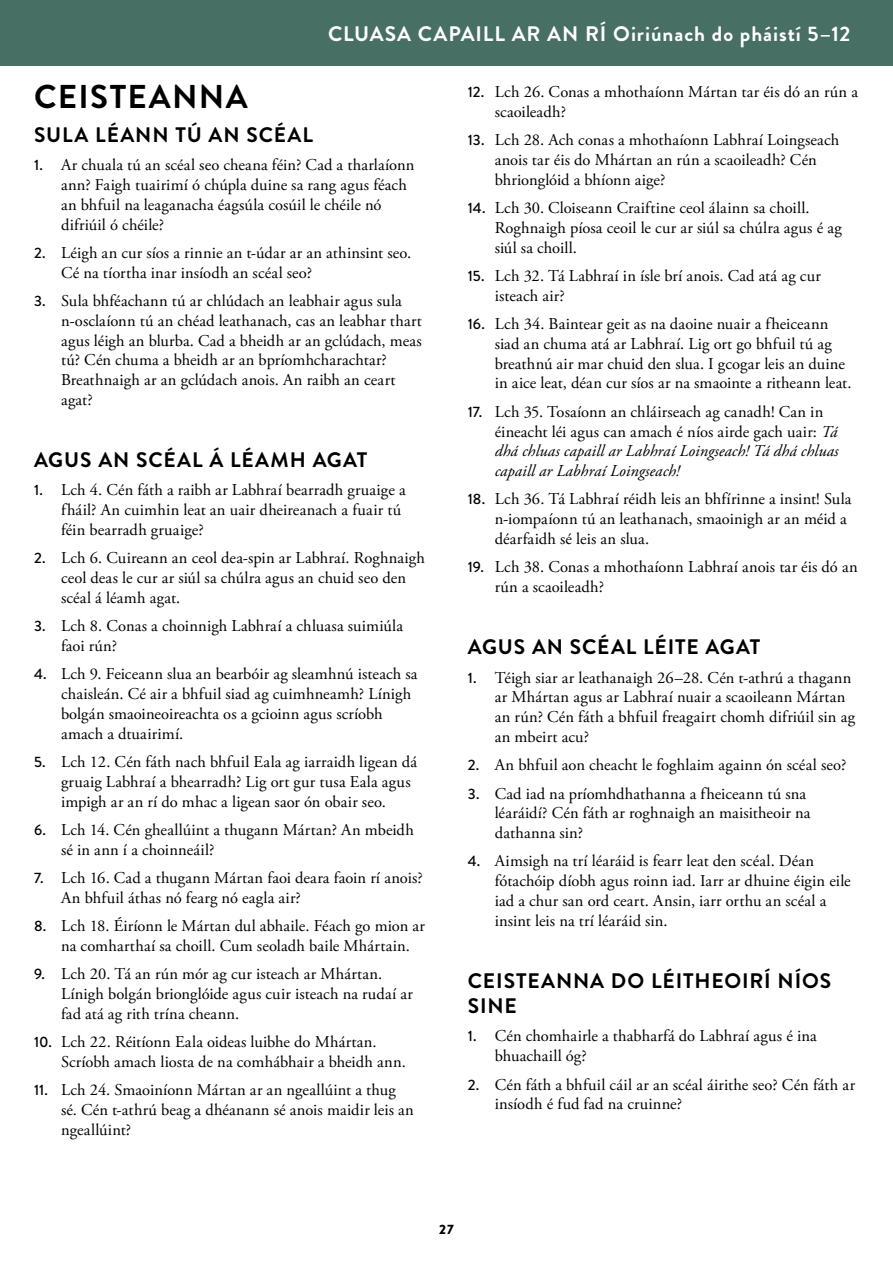
<style>
.page{position:relative;width:893px;height:1263px;background:#fff}
.page>*{position:absolute;margin:0;border:0;box-sizing:border-box;transform-origin:0 0}
.t1{font:700 33px "Brandon Grotesque";letter-spacing:.04em;color:#000}
.t2{font:700 21px/25.2px "Brandon Grotesque";letter-spacing:.04em;color:#000}
.t3{font:700 21px "Brandon Grotesque";letter-spacing:.045em;color:#fff}
.t4{font:16.5px/19.8px "Adobe Garamond Pro";letter-spacing:.01em;color:#000}
.t5{font:900 13.5px "Brandon Grotesque";color:#000}
.s1{font-family:"Brandon Grotesque";font-weight:500;font-size:15px}
.s2{font-style:italic}
</style>
<div class="page">
<div style="left:0;top:0;width:893px;height:65px;background:#476f64"></div>
<p class="t3" style="left:328px;top:19px;width:524px">CLUASA CAPAILL AR AN RÍ Oiriúnach do pháistí 5–12</p>
<h1 class="t1" style="left:34px;top:74px;width:215px">CEISTEANNA</h1>
<p class="t2" style="left:34px;top:122px;width:280px">SULA LÉANN TÚ AN SCÉAL</p>
<p class="t4" style="left:61px;top:156px;width:355px;text-indent:-27px"><span class="s1">1.</span> Ar chuala tú an scéal seo cheana féin? Cad a tharlaíonn ann? Faigh tuairimí ó chúpla duine sa rang agus féach an bhfuil na leaganacha éagsúla cosúil le chéile nó difriúil ó chéile?</p>
<p class="t4" style="left:61px;top:243px;width:352px;text-indent:-27px"><span class="s1">2.</span> Léigh an cur síos a rinnie an t-údar ar an athinsint seo.<br>Cé na tíortha inar insíodh an scéal seo?</p>
<p class="t4" style="left:61px;top:291px;width:362px;text-indent:-27px"><span class="s1">3.</span> Sula bhféachann tú ar chlúdach an leabhair agus sula n-osclaíonn tú an chéad leathanach, cas an leabhar thart agus léigh an blurba. Cad a bheidh ar an gclúdach, meas tú? Cén chuma a bheidh ar an bpríomhcharachtar?<br>Breathnaigh ar an gclúdach anois. An raibh an ceart agat?</p>
<p class="t2" style="left:34px;top:447px;width:335px">AGUS AN SCÉAL Á LÉAMH AGAT</p>
<p class="t4" style="left:61px;top:481px;width:346px;text-indent:-27px"><span class="s1">1.</span> Lch 4. Cén fáth a raibh ar Labhraí bearradh gruaige a fháil? An cuimhin leat an uair dheireanach a fuair tú féin bearradh gruaige?</p>
<p class="t4" style="left:61px;top:549px;width:365px;text-indent:-27px"><span class="s1">2.</span> Lch 6. Cuireann an ceol dea-spin ar Labhraí. Roghnaigh ceol deas le cur ar siúl sa chúlra agus an chuid seo den scéal á léamh agat.</p>
<p class="t4" style="left:61px;top:617px;width:344px;text-indent:-27px"><span class="s1">3.</span> Lch 8. Conas a choinnigh Labhraí a chluasa suimiúla faoi rún?</p>
<p class="t4" style="left:61px;top:665px;width:358px;text-indent:-27px"><span class="s1">4.</span> Lch 9. Feiceann slua an bearbóir ag sleamhnú isteach sa chaisleán. Cé air a bhfuil siad ag cuimhneamh? Línigh bolgán smaoineoireachta os a gcioinn agus scríobh amach a dtuairimí.</p>
<p class="t4" style="left:61px;top:752px;width:358px;text-indent:-27px"><span class="s1">5.</span> Lch 12. Cén fáth nach bhfuil Eala ag iarraidh ligean dá gruaig Labhraí a bhearradh? Lig ort gur tusa Eala agus impigh ar an rí do mhac a ligean saor ón obair seo.</p>
<p class="t4" style="left:61px;top:820px;width:354px;text-indent:-27px"><span class="s1">6.</span> Lch 14. Cén gheallúint a thugann Mártan? An mbeidh sé in ann í a choinneáil?</p>
<p class="t4" style="left:61px;top:868px;width:363px;text-indent:-27px"><span class="s1">7.</span> Lch 16. Cad a thugann Mártan faoi deara faoin rí anois?<br>An bhfuil áthas nó fearg nó eagla air?</p>
<p class="t4" style="left:61px;top:916px;width:366px;text-indent:-27px"><span class="s1">8.</span> Lch 18. Éiríonn le Mártan dul abhaile. Féach go mion ar na comharthaí sa choill. Cum seoladh baile Mhártain.</p>
<p class="t4" style="left:61px;top:965px;width:353px;text-indent:-27px"><span class="s1">9.</span> Lch 20. Tá an rún mór ag cur isteach ar Mhártan.<br>Línigh bolgán brionglóide agus cuir isteach na rudaí ar fad atá ag rith trína cheann.</p>
<p class="t4" style="left:61px;top:1032px;width:346px;text-indent:-27px"><span class="s1">10.</span> Lch 22. Réitíonn Eala oideas luibhe do Mhártan.<br>Scríobh amach liosta de na comhábhair a bheidh ann.</p>
<p class="t4" style="left:61px;top:1081px;width:354px;text-indent:-27px"><span class="s1">11.</span> Lch 24. Smaoiníonn Mártan ar an ngeallúint a thug sé. Cén t-athrú beag a dhéanann sé anois maidir leis an ngeallúint?</p>
<p class="t4" style="left:495px;top:82px;width:365px;text-indent:-27px"><span class="s1">12.</span> Lch 26. Conas a mhothaíonn Mártan tar éis dó an rún a scaoileadh?</p>
<p class="t4" style="left:495px;top:131px;width:346px;text-indent:-27px"><span class="s1">13.</span> Lch 28. Ach conas a mhothaíonn Labhraí Loingseach anois tar éis do Mhártan an rún a scaoileadh? Cén bhrionglóid a bhíonn aige?</p>
<p class="t4" style="left:495px;top:198px;width:348px;text-indent:-27px"><span class="s1">14.</span> Lch 30. Cloiseann Craiftine ceol álainn sa choill.<br>Roghnaigh píosa ceoil le cur ar siúl sa chúlra agus é ag siúl sa choill.</p>
<p class="t4" style="left:495px;top:266px;width:328px;text-indent:-27px"><span class="s1">15.</span> Lch 32. Tá Labhraí in ísle brí anois. Cad atá ag cur isteach air?</p>
<p class="t4" style="left:495px;top:314px;width:358px;text-indent:-27px"><span class="s1">16.</span> Lch 34. Baintear geit as na daoine nuair a fheiceann siad an chuma atá ar Labhraí. Lig ort go bhfuil tú ag breathnú air mar chuid den slua. I gcogar leis an duine in aice leat, déan cur síos ar na smaointe a ritheann leat.</p>
<p class="t4" style="left:495px;top:402px;width:345px;text-indent:-27px"><span class="s1">17.</span> Lch 35. Tosaíonn an chláirseach ag canadh! Can in éineacht léi agus can amach é níos airde gach uair: <span class="s2">Tá dhá chluas capaill ar Labhraí Loingseach! Tá dhá chluas capaill ar Labhraí Loingseach!</span></p>
<p class="t4" style="left:495px;top:490px;width:358px;text-indent:-27px"><span class="s1">18.</span> Lch 36. Tá Labhraí réidh leis an bhfírinne a insint! Sula n-iompaíonn tú an leathanach, smaoinigh ar an méid a déarfaidh sé leis an slua.</p>
<p class="t4" style="left:495px;top:558px;width:365px;text-indent:-27px"><span class="s1">19.</span> Lch 38. Conas a mhothaíonn Labhraí anois tar éis dó an rún a scaoileadh?</p>
<p class="t2" style="left:468px;top:635px;width:294px">AGUS AN SCÉAL LÉITE AGAT</p>
<p class="t4" style="left:495px;top:668px;width:362px;text-indent:-27px"><span class="s1">1.</span> Téigh siar ar leathanaigh 26–28. Cén t-athrú a thagann ar Mhártan agus ar Labhraí nuair a scaoileann Mártan an rún? Cén fáth a bhfuil freagairt chomh difriúil sin ag an mbeirt acu?</p>
<p class="t4" style="left:468px;top:756px;width:380px"><span class="s1">2.</span> An bhfuil aon cheacht le foghlaim againn ón scéal seo?</p>
<p class="t4" style="left:495px;top:784px;width:317px;text-indent:-27px"><span class="s1">3.</span> Cad iad na príomhdhathanna a fheiceann tú sna léaráidí? Cén fáth ar roghnaigh an maisitheoir na dathanna sin?</p>
<p class="t4" style="left:495px;top:852px;width:358px;text-indent:-27px"><span class="s1">4.</span> Aimsigh na trí léaráid is fearr leat den scéal. Déan fótachóip díobh agus roinn iad. Iarr ar dhuine éigin eile iad a chur san ord ceart. Ansin, iarr orthu an scéal a insint leis na trí léaráid sin.</p>
<p class="t2" style="left:468px;top:968px;width:365px">CEISTEANNA DO LÉITHEOIRÍ NÍOS<br>SINE</p>
<p class="t4" style="left:495px;top:1027px;width:324px;text-indent:-27px"><span class="s1">1.</span> Cén chomhairle a thabharfá do Labhraí agus é ina bhuachaill óg?</p>
<p class="t4" style="left:495px;top:1075px;width:362px;text-indent:-27px"><span class="s1">2.</span> Cén fáth a bhfuil cáil ar an scéal áirithe seo? Cén fáth ar insíodh é fud fad na cruinne?</p>
<p class="t5" style="left:439px;top:1220px;width:16px">27</p>
</div>
